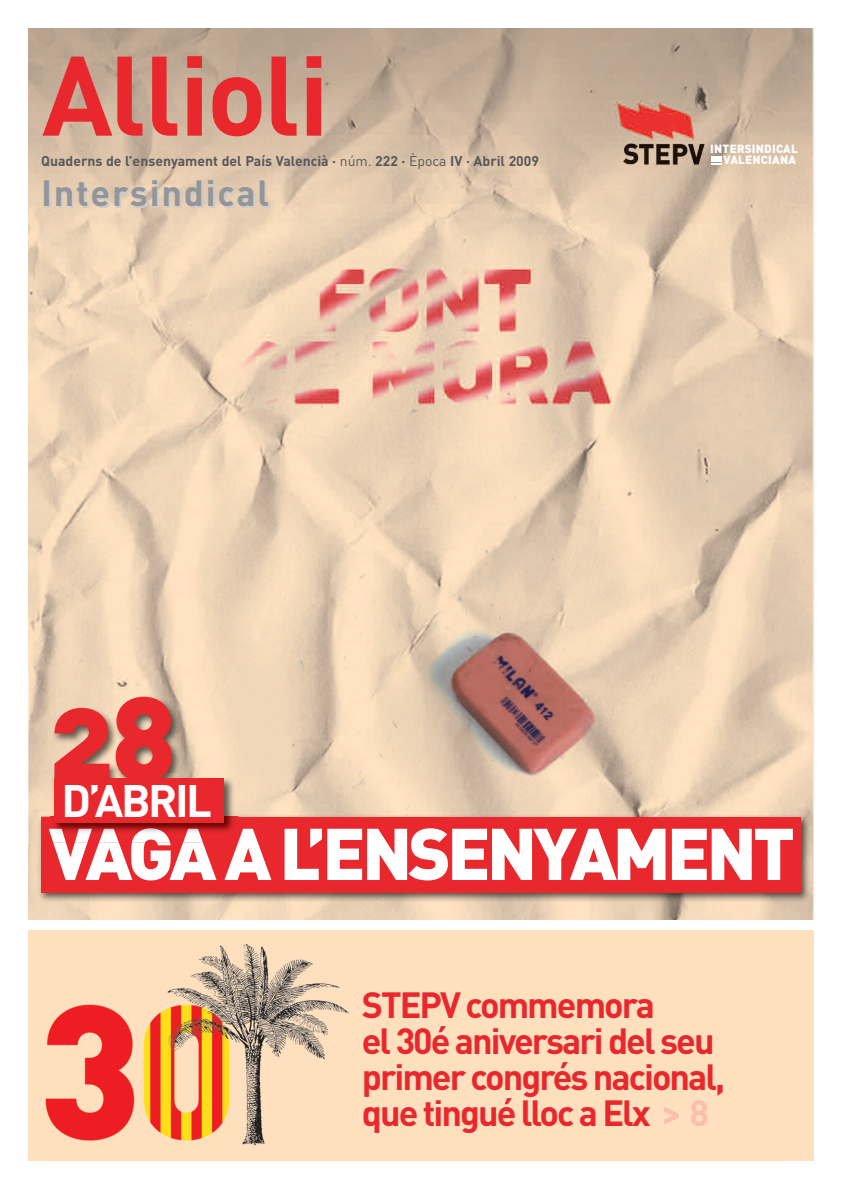
<style>
.page{position:relative;width:842px;height:1191px;background:#fff}
.page>*{position:absolute;margin:0;border:0;box-sizing:border-box;transform-origin:0 0}
.t1{font:117.5px "DIN Black Alternate";color:#e9282d}
.t2{font:700 111px "DIN";letter-spacing:-.02em;color:#e9282d}
.t3{font:900 72px "DIN";letter-spacing:-.055em;color:#fff}
.t4{font:44.9px "DIN Bold Alternate";letter-spacing:-.055em;color:#fff}
.t5{font:700 36px/36px "DIN";letter-spacing:-.055em;color:#e9282d}
.t6{font:700 36px "DIN";letter-spacing:.05em;color:#939598}
.t7{font:700 14px "DIN";color:#57585a}
.t8{font:900 11.7px/11.4px "DIN";letter-spacing:.015em;color:#fff;text-align:right}
.s1{font-weight:400}
.s2{color:#f9c0ac}
</style>
<div class="page">
<img style="left:28px;top:931px;width:786px;height:229px">
<img style="left:28px;top:28px;width:785px;height:891px">
<img style="left:612px;top:141px;width:96px;height:28px">
<img style="left:614px;top:100px;width:82px;height:41px">
<img style="left:614px;top:141px;width:82px;height:1px">
<svg style="left:711px;top:156px;width:11px;height:8px"></svg>
<img style="left:36px;top:811px;width:777px;height:100px">
<div style="left:41px;top:816px;width:759px;height:76px;background:#e9282d"></div>
<img style="left:28px;top:671px;width:212px;height:171px">
<img style="left:36px;top:811px;width:204px;height:31px">
<img style="left:41px;top:816px;width:199px;height:26px">
<img style="left:49px;top:828px;width:191px;height:14px">
<img style="left:50px;top:773px;width:187px;height:62px">
<img style="left:50px;top:828px;width:151px;height:7px">
<img style="left:54px;top:773px;width:112px;height:5px">
<div style="left:54px;top:778px;width:170px;height:44px;background:#e9282d"></div>
<h2 class="t2" style="left:42px;top:30px;width:289px">Allioli</h2>
<p class="t7" style="left:41px;top:153px;width:499px">Quaderns de l’ensenyament del País Valencià · <span class="s1">núm.</span> 222 · <span class="s1">Època</span> IV · Abril 2009</p>
<p class="t6" style="left:41px;top:172px;width:229px">Intersindical</p>
<p class="t8" style="left:710px;top:142px;width:89px">INTERSINDICAL<br>VALENCIANA</p>
<h1 class="t1" style="left:49px;top:669px;width:130px">28</h1>
<p class="t4" style="left:61px;top:774px;width:152px">D’ABRIL</p>
<h3 class="t3" style="left:49px;top:811px;width:748px">VAGA A L’ENSENYAMENT</h3>
<p class="t5" style="left:362px;top:986px;width:365px">STEPV commemora<br>el 30é aniversari del seu primer congrés nacional, que tingué lloc a Elx <span class="s2">&gt; 8</span></p>
</div>
